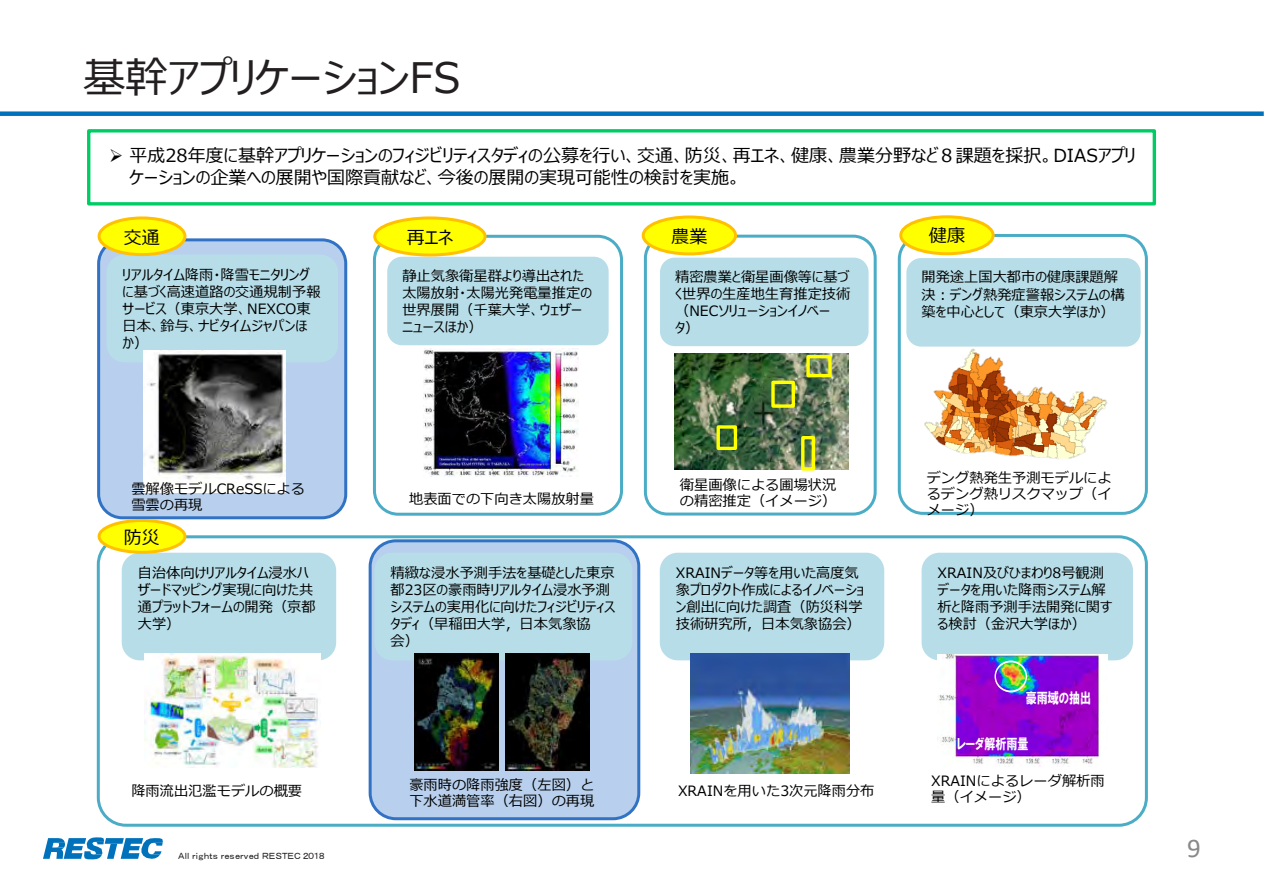
<style>
.page{position:relative;width:1264px;height:894px;background:#fff}
.page>*{position:absolute;margin:0;border:0;box-sizing:border-box;transform-origin:0 0}
.t1{font:42px "Meiryo UI";color:#231f20}
.t2{font:27px "Calibri";color:#898989}
.t3{font:18px/21.6px "Meiryo UI";color:#000}
.t4{font:14.4px "HGP Soei Kakugothic UB";color:#fff;scale:.77 1}
.t5{font:14.25px/17.1px "Meiryo UI";color:#000}
.t6{font:14.25px/15.9px "Meiryo";color:#000}
.t7{font:9px "MS P Gothic";letter-spacing:.02em;color:#231f20}
</style>
<div class="page">
<div style="left:0;top:111px;width:1263px;height:5px;background:#0072bc"></div>
<svg style="left:43px;top:837px;width:120px;height:22px"></svg>
<div style="left:97px;top:238px;width:250px;height:281px;background:#b8d0ed;border:3px solid #3172c4;border-radius:24px"></div>
<div style="left:368px;top:539px;width:272px;height:281px;background:#b8d0ed;border:3px solid #3172c4;border-radius:26px"></div>
<div style="left:373px;top:235px;width:250px;height:280px;border:3px solid #4bacc6;border-radius:24px"></div>
<div style="left:643px;top:234px;width:233px;height:281px;border:3px solid #4bacc6;border-radius:22px"></div>
<div style="left:897px;top:234px;width:250px;height:280px;border:3px solid #4bacc6;border-radius:24px"></div>
<div style="left:97px;top:535px;width:1050px;height:291px;border:3px solid #4bacc6;border-radius:28px"></div>
<div style="left:122px;top:552px;width:214px;height:108px;background:#b7dee8;border-radius:18px"></div>
<div style="left:99px;top:520px;width:86px;height:32px;background:#ff0;border-radius:50%"></div>
<div style="left:98px;top:519px;width:88px;height:34px;border:3px solid #ffc000;border-radius:50%"></div>
<div style="left:387px;top:257px;width:221px;height:88px;background:#b7dee8;border-radius:15px"></div>
<div style="left:374px;top:218px;width:111px;height:37px;background:#ff0;border-radius:50%"></div>
<div style="left:373px;top:216px;width:113px;height:40px;border:3px solid #ffc000;border-radius:50%"></div>
<div style="left:659px;top:257px;width:209px;height:89px;background:#b7dee8;border-radius:15px"></div>
<div style="left:643px;top:217px;width:92px;height:37px;background:#ff0;border-radius:50%"></div>
<div style="left:641px;top:215px;width:96px;height:40px;border:3px solid #ffc000;border-radius:50%"></div>
<div style="left:106px;top:254px;width:232px;height:108px;background:#b7dee8;border-radius:18px"></div>
<div style="left:99px;top:218px;width:86px;height:36px;background:#ff0;border-radius:50%"></div>
<div style="left:98px;top:216px;width:88px;height:40px;border:3px solid #ffc000;border-radius:50%"></div>
<div style="left:374px;top:552px;width:258px;height:108px;background:#b7dee8;border-radius:18px"></div>
<div style="left:659px;top:552px;width:225px;height:108px;background:#b7dee8;border-radius:18px"></div>
<div style="left:921px;top:552px;width:211px;height:108px;background:#b7dee8;border-radius:18px"></div>
<div style="left:906px;top:258px;width:234px;height:88px;background:#b7dee8;border-radius:15px"></div>
<div style="left:87px;top:129px;width:1068px;height:76px;border:3px solid #0c6"></div>
<div style="left:900px;top:217px;width:92px;height:37px;background:#ff0;border-radius:50%"></div>
<div style="left:899px;top:215px;width:95px;height:40px;border:3px solid #ffc000;border-radius:50%"></div>
<img style="left:143px;top:350px;width:143px;height:142px">
<img style="left:423px;top:349px;width:155px;height:127px">
<img style="left:920px;top:346px;width:189px;height:113px">
<img style="left:674px;top:353px;width:174px;height:117px">
<div style="left:716px;top:425px;width:21px;height:25px;border:3px solid #ff0"></div>
<div style="left:771px;top:380px;width:23px;height:27px;border:3px solid #ff0"></div>
<div style="left:806px;top:355px;width:25px;height:22px;border:3px solid #ff0"></div>
<div style="left:801px;top:436px;width:14px;height:34px;border:3px solid #ff0"></div>
<img style="left:144px;top:653px;width:176px;height:114px">
<div style="left:236px;top:710px;width:21px;height:8px;background:#fff"></div>
<img style="left:415px;top:653px;width:83px;height:117px">
<img style="left:505px;top:653px;width:84px;height:117px">
<img style="left:690px;top:653px;width:159px;height:120px">
<img style="left:937px;top:654px;width:170px;height:112px">
<div style="left:994px;top:660px;width:32px;height:32px;border:2px solid #fff;border-radius:50%"></div>
<p class="t1" style="left:84px;top:48px;width:378px">基幹アプリケーションFS</p>
<p class="t3" style="left:129px;top:146px;width:1007px;text-indent:-20px">➢ 平成28年度に基幹アプリケーションのフィジビリティスタディの公募を行い、交通、防災、再エネ、健康、農業分野など８課題を採択。DIASアプリケーションの企業への展開や国際貢献など、今後の展開の実現可能性の検討を実施。</p>
<p class="t3" style="left:124px;top:227px;width:37px">交通</p>
<p class="t3" style="left:407px;top:227px;width:48px">再エネ</p>
<p class="t3" style="left:671px;top:226px;width:37px">農業</p>
<p class="t3" style="left:928px;top:226px;width:37px">健康</p>
<p class="t5" style="left:123px;top:267px;width:199px">リアルタイム降雨・降雪モニタリングに基づく高速道路の交通規制予報サービス（東京大学、NEXCO東日本、鈴与、ナビタイムジャパンほか）</p>
<p class="t5" style="left:402px;top:268px;width:191px">静止気象衛星群より導出された太陽放射・太陽光発電量推定の世界展開（千葉大学、ウェザーニュースほか）</p>
<p class="t5" style="left:675px;top:269px;width:177px">精密農業と衛星画像等に基づく世界の生産地生育推定技術（NECソリューションイノベー<br>タ）</p>
<p class="t5" style="left:921px;top:269px;width:205px">開発途上国大都市の健康課題解決：デング熱発症警報システムの構築を中心として（東京大学ほか）</p>
<p class="t6" style="left:131px;top:482px;width:175px">雲解像モデルCReSSによる雪雲の再現</p>
<p class="t6" style="left:409px;top:491px;width:186px">地表面での下向き太陽放射量</p>
<p class="t6" style="left:679px;top:478px;width:158px">衛星画像による圃場状況の精密推定（イメージ）</p>
<p class="t6" style="left:926px;top:470px;width:186px;text-align:justify">デング熱発生予測モデルによるデング熱リスクマップ（イメージ）</p>
<p class="t3" style="left:124px;top:527px;width:37px">防災</p>
<p class="t5" style="left:138px;top:565px;width:179px">自治体向けリアルタイム浸水ハザードマッピング実現に向けた共通プラットフォームの開発（京都大学）</p>
<p class="t5" style="left:390px;top:565px;width:226px">精緻な浸水予測手法を基礎とした東京都23区の豪雨時リアルタイム浸水予測システムの実用化に向けたフィジビリティスタディ（早稲田大学，日本気象協<br>会）</p>
<p class="t5" style="left:675px;top:565px;width:190px">XRAINデータ等を用いた高度気象プロダクト作成によるイノベーション創出に向けた調査（防災科学技術研究所，日本気象協会）</p>
<p class="t5" style="left:937px;top:565px;width:176px">XRAIN及びひまわり8号観測データを用いた降雨システム解析と降雨予測手法開発に関する検討（金沢大学ほか）</p>
<p class="t4" style="left:1025px;top:690px;width:86px">豪雨域の抽出</p>
<p class="t4" style="left:956px;top:736px;width:94px">レーダ解析雨量</p>
<p class="t6" style="left:131px;top:783px;width:172px">降雨流出氾濫モデルの概要</p>
<p class="t6" style="left:409px;top:777px;width:186px">豪雨時の降雨強度（左図）と下水道満管率（右図）の再現</p>
<p class="t6" style="left:678px;top:783px;width:198px">XRAINを用いた3次元降雨分布</p>
<p class="t7" style="left:178px;top:851px;width:148px">ＡｌｌｒｉｇｈｔｓｒｅｓｅｒｖｅｄＲＥＳＴＥＣ２０１８</p>
<p class="t6" style="left:931px;top:773px;width:175px">XRAINによるレーダ解析雨量（イメージ）</p>
<h2 class="t2" style="left:1186px;top:828px;width:15px">9</h2>
</div>
